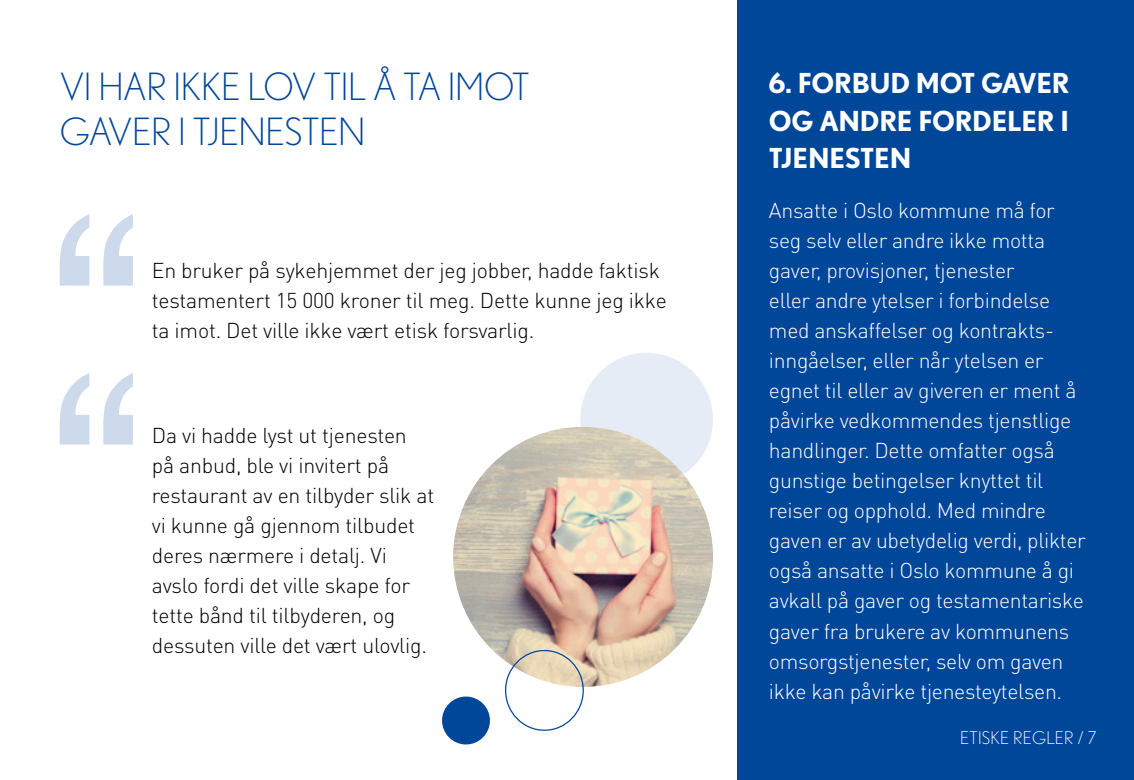
<style>
.page{position:relative;width:1134px;height:780px;background:#fff}
.page>*{position:absolute;margin:0;border:0;box-sizing:border-box;transform-origin:0 0}
.t1{font:300 37.5px/45px "Nobel";letter-spacing:-.01em;color:#004699}
.t2{font:700 27.5px/37.5px "Nobel";letter-spacing:-.01em;color:#fff;text-align:justify}
.t3{font:300 21.25px/30px "DIN Pro";letter-spacing:-.015em;color:#fff}
.t4{font:300 21.25px/30px "DIN Pro";letter-spacing:-.01em;color:#000}
.t5{font:300 17.5px "Nobel";letter-spacing:.01em;color:#fff}
</style>
<div class="page">
<div style="left:580px;top:353px;width:133px;height:132px;background:#e6ecf5;border-radius:50%"></div>
<svg style="left:60px;top:373px;width:73px;height:71px"></svg>
<div style="left:737px;top:0;width:397px;height:780px;background:#004699"></div>
<svg style="left:60px;top:214px;width:73px;height:71px"></svg>
<img style="left:453px;top:427px;width:260px;height:259px;border-radius:130px">
<div style="left:442px;top:696px;width:48px;height:48px;background:#004699;border-radius:50%"></div>
<div style="left:505px;top:650px;width:79px;height:80px;border:1px solid #004699;border-radius:50%"></div>
<h1 class="t1" style="left:60px;top:64px;width:471px">VI HAR IKKE LOV TIL Å TA IMOT<br>GAVER I TJENESTEN</h1>
<p class="t2" style="left:769px;top:64px;width:302px">6. FORBUD MOT GAVER OG ANDRE FORDELER I TJENESTEN</p>
<p class="t3" style="left:769px;top:195px;width:318px">Ansatte i Oslo kommune må for seg selv eller andre ikke motta gaver, provisjoner, tjenester<br>eller andre ytelser i forbindelse med anskaffelser og kontrakts&shy;inngåelser, eller når ytelsen er egnet til eller av giveren er ment å påvirke vedkommendes tjenstlige handlinger. Dette omfatter også gunstige betingelser knyttet til reiser og opphold. Med mindre gaven er av ubetydelig verdi, plikter også ansatte i Oslo kommune å gi avkall på gaver og testamentariske gaver fra brukere av kommunens omsorgstjenester, selv om gaven ikke kan påvirke tjenesteytelsen.</p>
<p class="t4" style="left:152px;top:254px;width:516px">En bruker på sykehjemmet der jeg jobber, hadde faktisk testamentert 15 000 kroner til meg. Dette kunne jeg ikke ta imot. Det ville ikke vært etisk forsvarlig.</p>
<p class="t4" style="left:152px;top:419px;width:284px">Da vi hadde lyst ut tjenesten på anbud, ble vi invitert på restaurant av en tilbyder slik at vi kunne gå gjennom tilbudet deres nærmere i detalj. Vi avslo fordi det ville skape for tette bånd til tilbyderen, og dessuten ville det vært ulovlig.</p>
<p class="t5" style="left:960px;top:727px;width:138px">ETISKE REGLER / 7</p>
</div>
